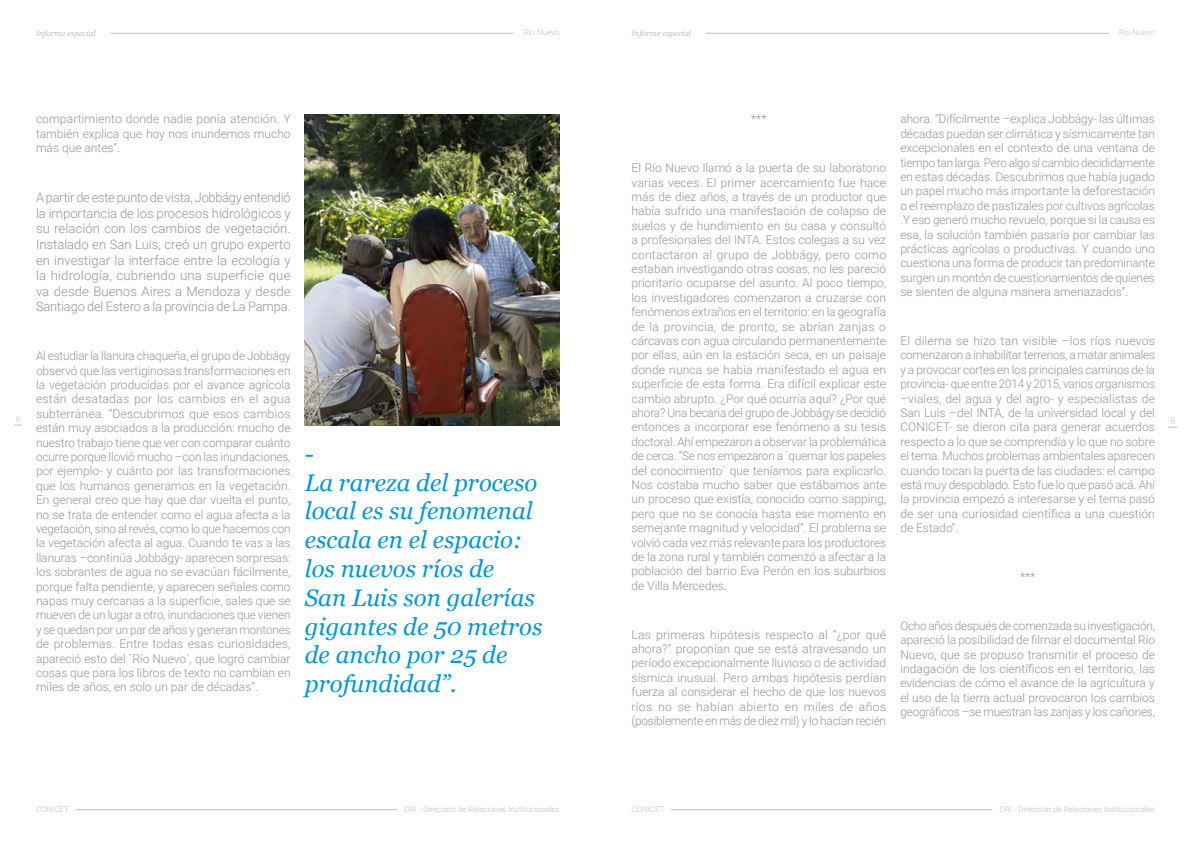
<style>
.page{position:relative;width:1191px;height:842px;background:#fff}
.page>*{position:absolute;margin:0;border:0;box-sizing:border-box;transform-origin:0 0}
.t1{font:italic 24px/28.8px "Georgia";color:#0099d8}
.t2{font:300 13px/15.6px "Roboto";letter-spacing:-.01em;color:#939598;text-align:justify}
.t3{font:300 12px/14.4px "Roboto";color:#939598;text-align:justify}
.t4{font:300 9px "Roboto Mono";color:#bcbec0}
.t5{font:300 8px "Roboto";color:#bcbec0}
.t6{font:italic 8px "Georgia";color:#bcbec0}
</style>
<div class="page">
<hr style="left:110px;top:33px;width:403px;height:1px;background:#bcbec0">
<hr style="left:706px;top:33px;width:403px;height:1px;background:#bcbec0">
<hr style="left:76px;top:809px;width:321px;height:1px;background:#bcbec0">
<hr style="left:671px;top:809px;width:321px;height:1px;background:#bcbec0">
<img style="left:305px;top:115px;width:254px;height:310px">
<p class="t6" style="left:36px;top:28px;width:61px">Informe especial</p>
<p class="t5" style="left:524px;top:26px;width:37px">Río Nuevo</p>
<p class="t6" style="left:631px;top:28px;width:61px">Informe especial</p>
<p class="t5" style="left:1119px;top:26px;width:37px">Río Nuevo</p>
<p class="t3" style="left:900px;top:111px;width:256px">ahora. “Difícilmente –explica Jobbágy- las últimas décadas puedan ser climática y sísmicamente tan excepcionales en el contexto de una ventana de tiempo tan larga. Pero algo sí cambio decididamente en estas décadas. Descubrimos que había jugado un papel mucho más importante la deforestación o el reemplazo de pastizales por cultivos agrícolas .Y eso generó mucho revuelo, porque si la causa es esa, la solución también pasaría por cambiar las prácticas agrícolas o productivas. Y cuando uno cuestiona una forma de producir tan predominante surgen un montón de cuestionamientos de quienes se sienten de alguna manera amenazados”.</p>
<p class="t3" style="left:900px;top:333px;width:256px">El dilema se hizo tan visible –los ríos nuevos comenzaron a inhabilitar terrenos, a matar animales y a provocar cortes en los principales caminos de la provincia- que entre 2014 y 2015, varios organismos –viales, del agua y del agro- y especialistas de San Luis –del INTA, de la universidad local y del CONICET- se dieron cita para generar acuerdos respecto a lo que se comprendía y lo que no sobre el tema. Muchos problemas ambientales aparecen cuando tocan la puerta de las ciudades: el campo está muy despoblado. Esto fue lo que pasó acá. Ahí la provincia empezó a interesarse y el tema pasó de ser una curiosidad científica a una cuestión de Estado”.</p>
<p class="t3" style="left:36px;top:111px;width:256px">compartimiento donde nadie ponía atención. Y también explica que hoy nos inundemos mucho más que antes”.</p>
<p class="t2" style="left:36px;top:189px;width:256px">A partir de este punto de vista, Jobbágy entendió la importancia de los procesos hidrológicos y su relación con los cambios de vegetación.<br>Instalado en San Luis, creó un grupo experto en investigar la interface entre la ecología y la hidrología, cubriendo una superficie que va desde Buenos Aires a Mendoza y desde Santiago del Estero a la provincia de La Pampa.</p>
<p class="t3" style="left:36px;top:348px;width:256px">Al estudiar la llanura chaqueña, el grupo de Jobbágy observó que las vertiginosas transformaciones en la vegetación producidas por el avance agrícola están desatadas por los cambios en el agua subterránea. “Descubrimos que esos cambios están muy asociados a la producción: mucho de nuestro trabajo tiene que ver con comparar cuánto ocurre porque llovió mucho –con las inundaciones, por ejemplo- y cuánto por las transformaciones que los humanos generamos en la vegetación.<br>En general creo que hay que dar vuelta el punto, no se trata de entender como el agua afecta a la vegetación, sino al revés, como lo que hacemos con la vegetación afecta al agua. Cuando te vas a las llanuras –continúa Jobbágy- aparecen sorpresas: los sobrantes de agua no se evacúan fácilmente, porque falta pendiente, y aparecen señales como napas muy cercanas a la superficie, sales que se mueven de un lugar a otro, inundaciones que vienen y se quedan por un par de años y generan montones de problemas. Entre todas esas curiosidades, apareció esto del `Río Nuevo`, que logró cambiar cosas que para los libros de texto no cambian en miles de años, en solo un par de décadas”.</p>
<p class="t3" style="left:751px;top:111px;width:17px">***</p>
<p class="t3" style="left:631px;top:160px;width:256px">El Río Nuevo llamó a la puerta de su laboratorio varias veces. El primer acercamiento fue hace más de diez años, a través de un productor que había sufrido una manifestación de colapso de suelos y de hundimiento en su casa y consultó a profesionales del INTA. Estos colegas a su vez contactaron al grupo de Jobbágy, pero como estaban investigando otras cosas, no les pareció prioritario ocuparse del asunto. Al poco tiempo, los investigadores comenzaron a cruzarse con fenómenos extraños en el territorio: en la geografía de la provincia, de pronto, se abrían zanjas o cárcavas con agua circulando permanentemente por ellas, aún en la estación seca, en un paisaje donde nunca se había manifestado el agua en superficie de esta forma. Era difícil explicar este cambio abrupto. ¿Por qué ocurría aquí? ¿Por qué ahora? Una becaria del grupo de Jobbágy se decidió entonces a incorporar ese fenómeno a su tesis doctoral. Ahí empezaron a observar la problemática de cerca. “Se nos empezaron a `quemar los papeles del conocimiento` que teníamos para explicarlo.<br>Nos costaba mucho saber que estábamos ante un proceso que existía, conocido como sapping, pero que no se conocía hasta ese momento en semejante magnitud y velocidad”. El problema se volvió cada vez más relevante para los productores de la zona rural y también comenzó a afectar a la población del barrio Eva Perón en los suburbios de Villa Mercedes.</p>
<p class="t3" style="left:631px;top:627px;width:256px">Las primeras hipótesis respecto al “¿por qué ahora?” proponían que se está atravesando un período excepcionalmente lluvioso o de actividad sísmica inusual. Pero ambas hipótesis perdían fuerza al considerar el hecho de que los nuevos ríos no se habían abierto en miles de años (posiblemente en más de diez mil) y lo hacían recién</p>
<p class="t5" style="left:16px;top:413px;width:6px">8</p>
<p class="t4" style="left:1170px;top:414px;width:7px">9</p>
<h1 class="t1" style="left:305px;top:439px;width:239px">-<br>La rareza del proceso local es su fenomenal escala en el espacio: los nuevos ríos de<br>San Luis son galerías gigantes de 50 metros de ancho por 25 de profundidad”.</h1>
<p class="t3" style="left:1020px;top:569px;width:17px">***</p>
<p class="t3" style="left:900px;top:618px;width:256px">Ocho años después de comenzada su investigación, apareció la posibilidad de filmar el documental Río Nuevo, que se propuso transmitir el proceso de indagación de los científicos en el territorio, las evidencias de cómo el avance de la agricultura y el uso de la tierra actual provocaron los cambios geográficos –se muestran las zanjas y los cañones,</p>
<p class="t5" style="left:36px;top:803px;width:35px">CONICET</p>
<p class="t5" style="left:404px;top:803px;width:156px">DRI - Dirección de Relaciones Institucionales</p>
<p class="t5" style="left:631px;top:803px;width:35px">CONICET</p>
<p class="t5" style="left:1000px;top:803px;width:156px">DRI - Dirección de Relaciones Institucionales</p>
</div>
